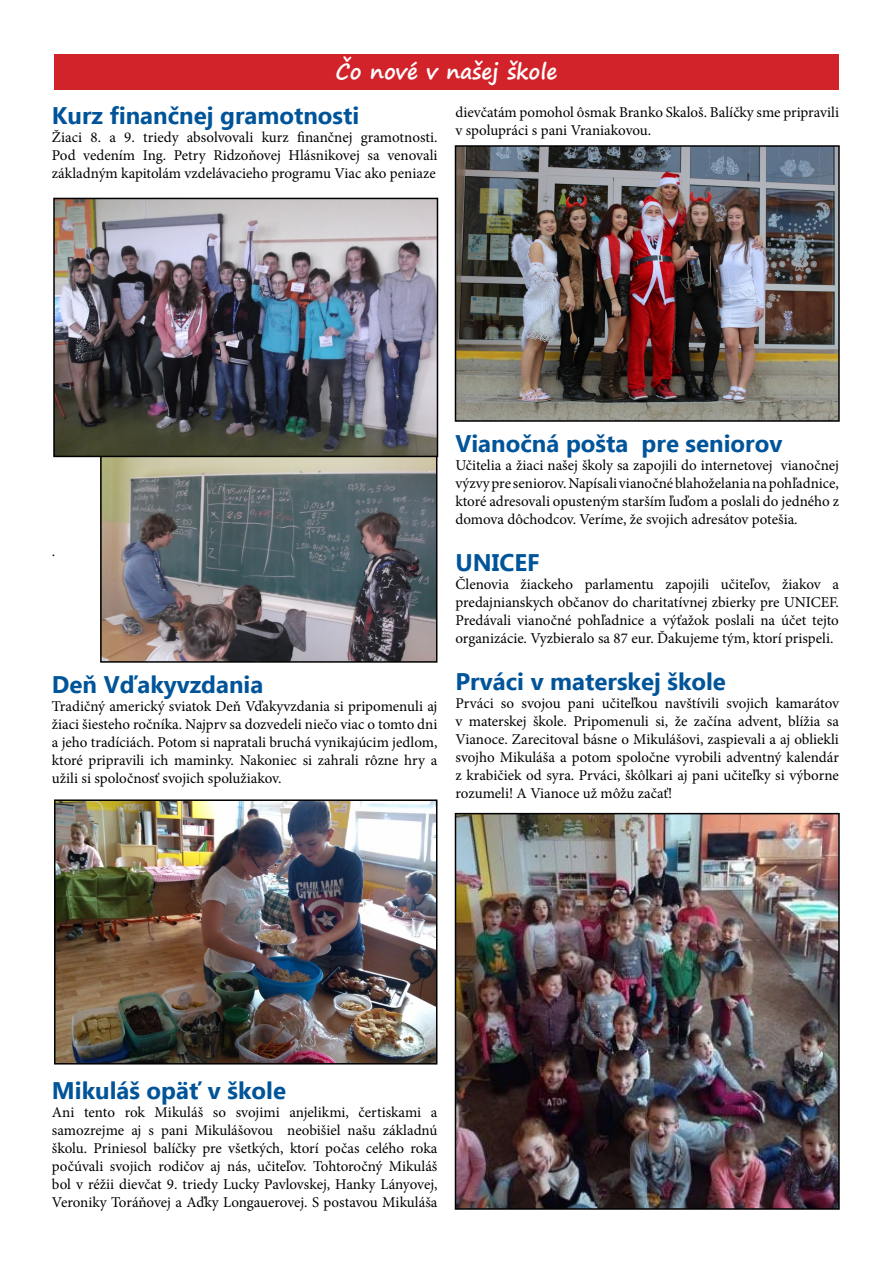
<style>
.page{position:relative;width:893px;height:1263px;background:#fff}
.page>*{position:absolute;margin:0;border:0;box-sizing:border-box;transform-origin:0 0}
.t1{font:700 24px "Ebrima";color:#005499}
.t2{font:700 21px "Segoe Print";color:#fff}
.t3{font:15px/18px "Minion Pro";color:#000;text-align:justify}
</style>
<div class="page">
<div style="left:54px;top:54px;width:785px;height:36px;background:#d2232a"></div>
<img style="left:103px;top:457px;width:331px;height:203px">
<div style="left:100px;top:408px;width:337px;height:255px;border:2px solid #000"></div>
<img style="left:56px;top:201px;width:379px;height:253px">
<div style="left:53px;top:198px;width:385px;height:259px;border:2px solid #000"></div>
<img style="left:458px;top:816px;width:379px;height:391px">
<div style="left:455px;top:813px;width:385px;height:397px;border:2px solid #000"></div>
<img style="left:57px;top:802px;width:377px;height:259px">
<div style="left:54px;top:799px;width:383px;height:265px;border:2px solid #000"></div>
<img style="left:458px;top:148px;width:379px;height:271px">
<div style="left:455px;top:145px;width:385px;height:277px;border:2px solid #000"></div>
<h2 class="t2" style="left:336px;top:53px;width:223px">Čo nové v našej škole</h2>
<h1 class="t1" style="left:52px;top:98px;width:309px">Kurz finančnej gramotnosti</h1>
<p class="t3" style="left:52px;top:128px;width:387px">Žiaci 8. a 9. triedy absolvovali kurz finančnej gramotnosti.<br>Pod vedením Ing. Petry Ridzoňovej Hlásnikovej sa venovali základným kapitolám vzdelávacieho programu Viac ako peniaze</p>
<p class="t3" style="left:455px;top:103px;width:385px">dievčatám pomohol ôsmak Branko Skaloš. Balíčky sme pripravili v spolupráci s pani Vraniakovou.</p>
<p class="t3" style="left:52px;top:542px;width:5px">.</p>
<h1 class="t1" style="left:52px;top:666px;width:213px">Deň Vďakyvzdania</h1>
<p class="t3" style="left:52px;top:697px;width:387px">Tradičný americký sviatok Deň Vďakyvzdania si pripomenuli aj žiaci šiesteho ročníka. Najprv sa dozvedeli niečo viac o tomto dni a jeho tradíciách. Potom si napratali bruchá vynikajúcim jedlom, ktoré pripravili ich maminky. Nakoniec si zahrali rôzne hry a užili si spoločnosť svojich spolužiakov.</p>
<h1 class="t1" style="left:455px;top:426px;width:328px">Vianočná pošta pre seniorov</h1>
<p class="t3" style="left:455px;top:456px;width:385px">Učitelia a žiaci našej školy sa zapojili do internetovej vianočnej výzvy pre seniorov. Napísali vianočné blahoželania na pohľadnice, ktoré adresovali opusteným starším ľuďom a poslali do jedného z domova dôchodcov. Veríme, že svojich adresátov potešia.</p>
<h1 class="t1" style="left:455px;top:544px;width:86px">UNICEF</h1>
<p class="t3" style="left:455px;top:575px;width:385px">Členovia žiackeho parlamentu zapojili učiteľov, žiakov a predajnianskych občanov do charitatívnej zbierky pre UNICEF.<br>Predávali vianočné pohľadnice a výťažok poslali na účet tejto organizácie. Vyzbieralo sa 87 eur. Ďakujeme tým, ktorí prispeli.</p>
<h1 class="t1" style="left:455px;top:663px;width:272px">Prváci v materskej škole</h1>
<p class="t3" style="left:455px;top:694px;width:385px">Prváci so svojou pani učiteľkou navštívili svojich kamarátov v materskej škole. Pripomenuli si, že začína advent, blížia sa Vianoce. Zarecitoval básne o Mikulášovi, zaspievali a aj obliekli svojho Mikuláša a potom spoločne vyrobili adventný kalendár z krabičiek od syra. Prváci, škôlkari aj pani učiteľky si výborne rozumeli! A Vianoce už môžu začať!</p>
<h1 class="t1" style="left:52px;top:1073px;width:236px">Mikuláš opäť v škole</h1>
<p class="t3" style="left:52px;top:1104px;width:387px">Ani tento rok Mikuláš so svojimi anjelikmi, čertiskami a samozrejme aj s pani Mikulášovou neobišiel našu základnú školu. Priniesol balíčky pre všetkých, ktorí počas celého roka počúvali svojich rodičov aj nás, učiteľov. Tohtoročný Mikuláš bol v réžii dievčat 9. triedy Lucky Pavlovskej, Hanky Lányovej, Veroniky Toráňovej a Aďky Longauerovej. S postavou Mikuláša</p>
</div>
